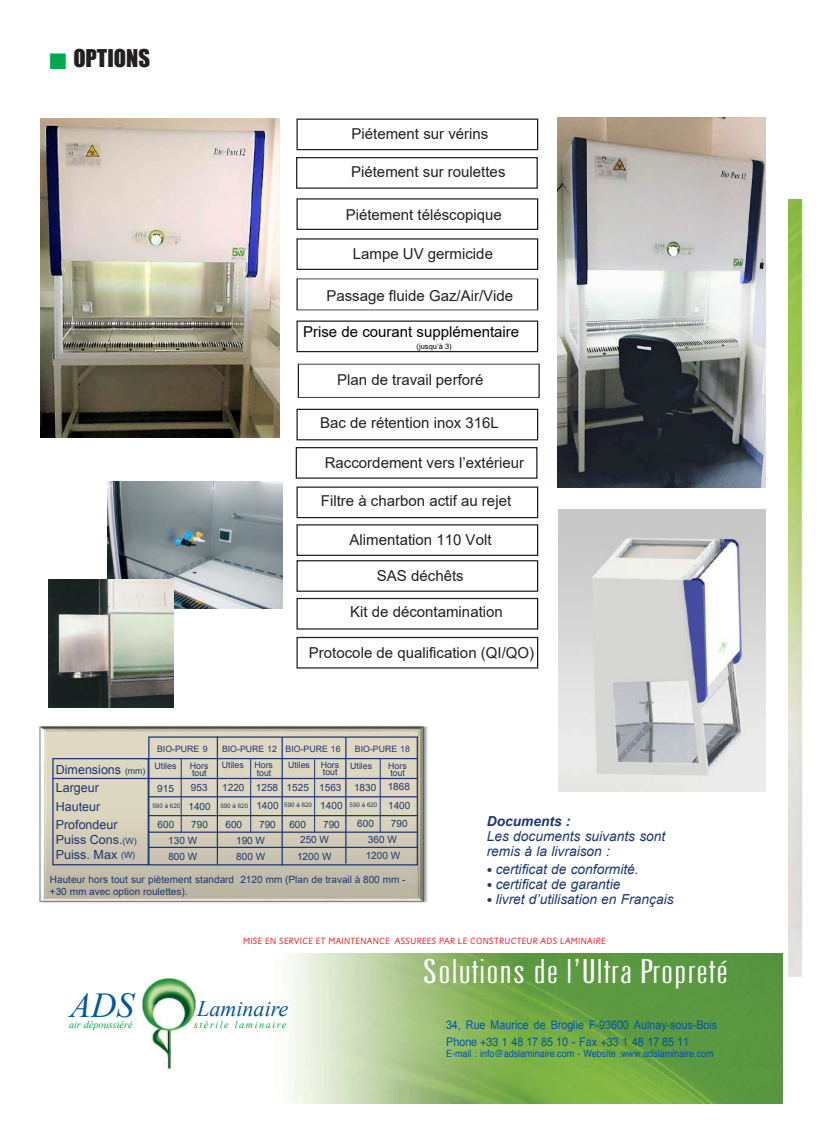
<style>
.page{position:relative;width:820px;height:1128px;background:#fff}
.page>*{position:absolute;margin:0;border:0;box-sizing:border-box;transform-origin:0 0}
.t1{font:italic 35px "Times New Roman";color:#0155a5}
.t2{font:30.62px "Arizona";letter-spacing:.035em;color:#fff;scale:1.43 1}
.t3{font:22.5px "Impact";color:#231f20}
.t4{font:italic 22.12px "Times New Roman";color:#0155a5}
.t5{font:15px "Arial";color:#231f20}
.t6{font:15px "Arial";color:#000}
.t7{font:italic 13.75px/14.8px "Arial";color:#1e3771}
.t8{font:italic 700 13.75px "Arial";color:#1e3771}
.t9{font:12.5px/18.8px "Arial";color:#1e3771}
.t10{font:12.5px/15px "Arial";color:#1e3771}
.t11{font:11.88px "Arial";color:#0155a5;scale:.9 1}
.t12{font:11.88px "Helvetica";color:#0155a5;scale:.9 1}
.t13{font:italic 10.25px "Times New Roman";letter-spacing:.15em;color:#00a94e}
.t14{font:italic 10.25px "Times New Roman";color:#00a94e}
.t15{font:10px/16px "Arial";color:#1e3771}
.t16{font:10px "Helvetica";color:#0155a5;scale:.9 1}
.t17{font:8.75px "Sassoon Primary";color:#ee1e24}
.t18{font:8.75px/7.5px "Arial";color:#1e3771;text-align:right}
.t19{font:8.75px "Arial";color:#1e3771}
.t20{font:7.5px "Arial";color:#000}
.t21{font:6.25px "Arial";color:#1e3771}
.s1{color:#00a94e}
.s2{font-style:inherit}
.s3{font-size:8.75px}
.s4{font-size:10px}
.s5{font-family:"Sassoon Primary";font-style:normal;font-size:11.25px}
.s6{font-family:"Arial"}
</style>
<div class="page">
<svg style="left:290px;top:1103px;width:492px;height:1px"></svg>
<img style="left:288px;top:953px;width:494px;height:150px">
<img style="left:142px;top:976px;width:54px;height:95px">
<img style="left:788px;top:200px;width:15px;height:776px">
<img style="left:108px;top:481px;width:174px;height:127px">
<img style="left:48px;top:579px;width:126px;height:129px">
<div style="left:296px;top:118px;width:242px;height:32px;border:1px solid #231f20"></div>
<div style="left:296px;top:198px;width:242px;height:32px;border:1px solid #231f20"></div>
<div style="left:296px;top:238px;width:242px;height:32px;border:1px solid #231f20"></div>
<div style="left:296px;top:320px;width:242px;height:32px;border:1px solid #231f20"></div>
<div style="left:296px;top:524px;width:242px;height:32px;border:1px solid #231f20"></div>
<div style="left:296px;top:560px;width:242px;height:32px;border:1px solid #231f20"></div>
<div style="left:296px;top:598px;width:242px;height:31px;border:1px solid #231f20"></div>
<div style="left:296px;top:637px;width:242px;height:31px;border:1px solid #231f20"></div>
<div style="left:296px;top:409px;width:242px;height:31px;border:1px solid #231f20"></div>
<div style="left:295px;top:447px;width:242px;height:31px;border:1px solid #231f20"></div>
<div style="left:296px;top:486px;width:242px;height:32px;border:1px solid #231f20"></div>
<div style="left:298px;top:363px;width:241px;height:35px;border:1px solid #231f20"></div>
<div style="left:296px;top:157px;width:241px;height:32px;border:1px solid #231f20"></div>
<img style="left:39px;top:725px;width:389px;height:178px">
<div style="left:148px;top:736px;width:269px;height:129px;border:1px solid #1e3771"></div>
<hr style="left:145px;top:758px;width:272px;height:1px;background:#1e3771">
<hr style="left:148px;top:796px;width:269px;height:1px;background:#1e3771">
<hr style="left:148px;top:815px;width:270px;height:1px;background:#1e3771">
<hr style="left:217px;top:736px;width:1px;height:128px;background:#1e3771">
<hr style="left:181px;top:758px;width:1px;height:74px;background:#1e3771">
<hr style="left:379px;top:758px;width:1px;height:74px;background:#1e3771">
<hr style="left:345px;top:737px;width:1px;height:126px;background:#1e3771">
<div style="left:52px;top:758px;width:97px;height:107px;border:1px solid #1e3771"></div>
<hr style="left:53px;top:777px;width:364px;height:2px;background:#1e3771">
<hr style="left:281px;top:737px;width:1px;height:128px;background:#1e3771">
<hr style="left:250px;top:759px;width:1px;height:73px;background:#1e3771">
<hr style="left:314px;top:759px;width:1px;height:73px;background:#1e3771">
<hr style="left:148px;top:831px;width:270px;height:1px;background:#1e3771">
<hr style="left:148px;top:846px;width:270px;height:2px;background:#1e3771">
<img style="left:41px;top:119px;width:238px;height:318px">
<img style="left:557px;top:118px;width:208px;height:369px">
<img style="left:558px;top:509px;width:207px;height:282px">
<h3 class="t3" style="left:49px;top:41px;width:102px"><span class="s1">■</span> OPTIONS</h3>
<p class="t5" style="left:351px;top:123px;width:138px">Piétement sur vérins</p>
<p class="t5" style="left:351px;top:162px;width:156px">Piétement sur roulettes</p>
<p class="t5" style="left:345px;top:204px;width:157px">Piétement téléscopique</p>
<p class="t5" style="left:352px;top:243px;width:142px">Lampe UV germicide</p>
<p class="t5" style="left:326px;top:285px;width:188px">Passage fluide Gaz/Air/Vide</p>
<p class="t6" style="left:303px;top:321px;width:217px">Prise de courant supplémentaire</p>
<p class="t20" style="left:416px;top:341px;width:37px">(jusqu’à 3)</p>
<p class="t5" style="left:337px;top:369px;width:148px">Plan de travail perforé</p>
<p class="t5" style="left:320px;top:412px;width:180px">Bac de rétention inox 316L</p>
<p class="t5" style="left:324px;top:452px;width:201px">Raccordement vers l’extérieur</p>
<p class="t5" style="left:321px;top:491px;width:192px">Filtre à charbon actif au rejet</p>
<p class="t5" style="left:349px;top:529px;width:143px">Alimentation 110 Volt</p>
<p class="t5" style="left:377px;top:566px;width:88px">SAS déchêts</p>
<p class="t5" style="left:350px;top:601px;width:154px">Kit de décontamination</p>
<p class="t5" style="left:309px;top:642px;width:227px">Protocole de qualification (QI/QO)</p>
<p class="t19" style="left:157px;top:742px;width:52px">BIO-PURE 9</p>
<p class="t19" style="left:222px;top:742px;width:120px">BIO-PURE 12 BIO-PURE 16</p>
<p class="t19" style="left:355px;top:742px;width:56px">BIO-PURE 18</p>
<p class="t18" style="left:154px;top:761px;width:23px">Utiles</p>
<p class="t18" style="left:190px;top:761px;width:20px;text-align:left">Hors tout</p>
<p class="t18" style="left:222px;top:761px;width:53px">Utiles Hors tout</p>
<p class="t18" style="left:350px;top:761px;width:23px">Utiles</p>
<p class="t18" style="left:388px;top:761px;width:20px">Hors</p>
<p class="t18" style="left:288px;top:761px;width:53px">Utiles Hors tout</p>
<p class="t9" style="left:56px;top:760px;width:67px">Dimensions</p>
<p class="t18" style="left:390px;top:769px;width:16px">tout</p>
<p class="t18" style="left:125px;top:767px;width:22px">(mm)</p>
<p class="t9" style="left:56px;top:778px;width:63px">Largeur<br>Hauteur<br>Profondeur</p>
<p class="t10" style="left:56px;top:832px;width:82px"><span class="s2">P</span>uiss Cons.<span class="s3">(</span><span class="s3">W</span><span class="s3">)<br></span><span class="s2">Puiss</span>. Max <span class="s3">(W)</span></p>
<p class="t15" style="left:50px;top:873px;width:357px;line-height:12px"><span class="s2">Hauteur hors tout sur piètement standard 2</span>12<span class="s2">0 mm</span> (Plan de travail à 800 mm - +30 mm avec option roulettes)<span class="s2">.</span></p>
<p class="t15" style="left:354px;top:779px;width:57px">1830 1868</p>
<p class="t21" style="left:349px;top:800px;width:62px">590 à 620 <span class="s4">1400</span></p>
<p class="t15" style="left:357px;top:815px;width:18px">600</p>
<p class="t15" style="left:286px;top:779px;width:56px">1525 1563</p>
<p class="t21" style="left:284px;top:801px;width:60px">590 à 620 <span class="s4">1400</span></p>
<p class="t15" style="left:289px;top:816px;width:18px">600</p>
<p class="t15" style="left:323px;top:816px;width:18px">790</p>
<p class="t15" style="left:300px;top:831px;width:30px">250 W</p>
<p class="t15" style="left:297px;top:848px;width:36px">1200 W</p>
<p class="t15" style="left:222px;top:779px;width:57px">1220 1258</p>
<p class="t21" style="left:220px;top:801px;width:60px">590 à 620 <span class="s4">1400</span></p>
<p class="t15" style="left:225px;top:816px;width:18px">600</p>
<p class="t15" style="left:157px;top:780px;width:18px">915</p>
<p class="t15" style="left:191px;top:779px;width:18px">953</p>
<p class="t21" style="left:152px;top:801px;width:60px">590 à 620 <span class="s4">1400</span></p>
<p class="t15" style="left:157px;top:816px;width:18px">600</p>
<p class="t15" style="left:365px;top:815px;width:43px;text-indent:25px">790<br>360 W<br>1200 W</p>
<p class="t15" style="left:236px;top:816px;width:41px;text-indent:23px">790<br>190 W<br>800 W</p>
<p class="t15" style="left:168px;top:816px;width:41px;text-indent:23px">790<br>130 W<br>800 W</p>
<p class="t8" style="left:486px;top:811px;width:85px">Documents :</p>
<p class="t7" style="left:486px;top:828px;width:180px">Les documents suivants sont remis à la livraison :</p>
<p class="t7" style="left:486px;top:862px;width:153px"><span class="s5">•</span> certificat de conformité.</p>
<p class="t7" style="left:486px;top:877px;width:135px"><span class="s5">•</span> certificat de garantie</p>
<p class="t7" style="left:486px;top:892px;width:188px"><span class="s5">•</span> livret d’utilisation en Français</p>
<p class="t17" style="left:242px;top:936px;width:364px">MISE EN SERVICE ET MAINTENANCE ASSUREES PAR LE CONSTRUCTEUR ADS LAMINAIRE</p>
<h1 class="t1" style="left:70px;top:985px;width:66px">ADS</h1>
<h3 class="t4" style="left:197px;top:996px;width:93px">Laminaire</h3>
<p class="t14" style="left:69px;top:1018px;width:65px">air dépoussiéré</p>
<p class="t13" style="left:194px;top:1019px;width:94px">stérile laminaire</p>
<h2 class="t2" style="left:423px;top:953px;width:214px">Solutions de l’Ultra Propreté</h2>
<p class="t11" style="left:446px;top:1017px;width:302px">34, Rue Maurice de Broglie F-93600 Aulnay-sou<span class="s2">s</span>-Bois</p>
<p class="t12" style="left:446px;top:1036px;width:271px">Phone +33 1 <span class="s6">48 17 85 10</span> - Fax +33 1 48 <span class="s6">17 85 11</span></p>
<p class="t16" style="left:446px;top:1049px;width:299px">E-mail : info@adslaminaire.com - Website :www.adslaminaire.com</p>
</div>
